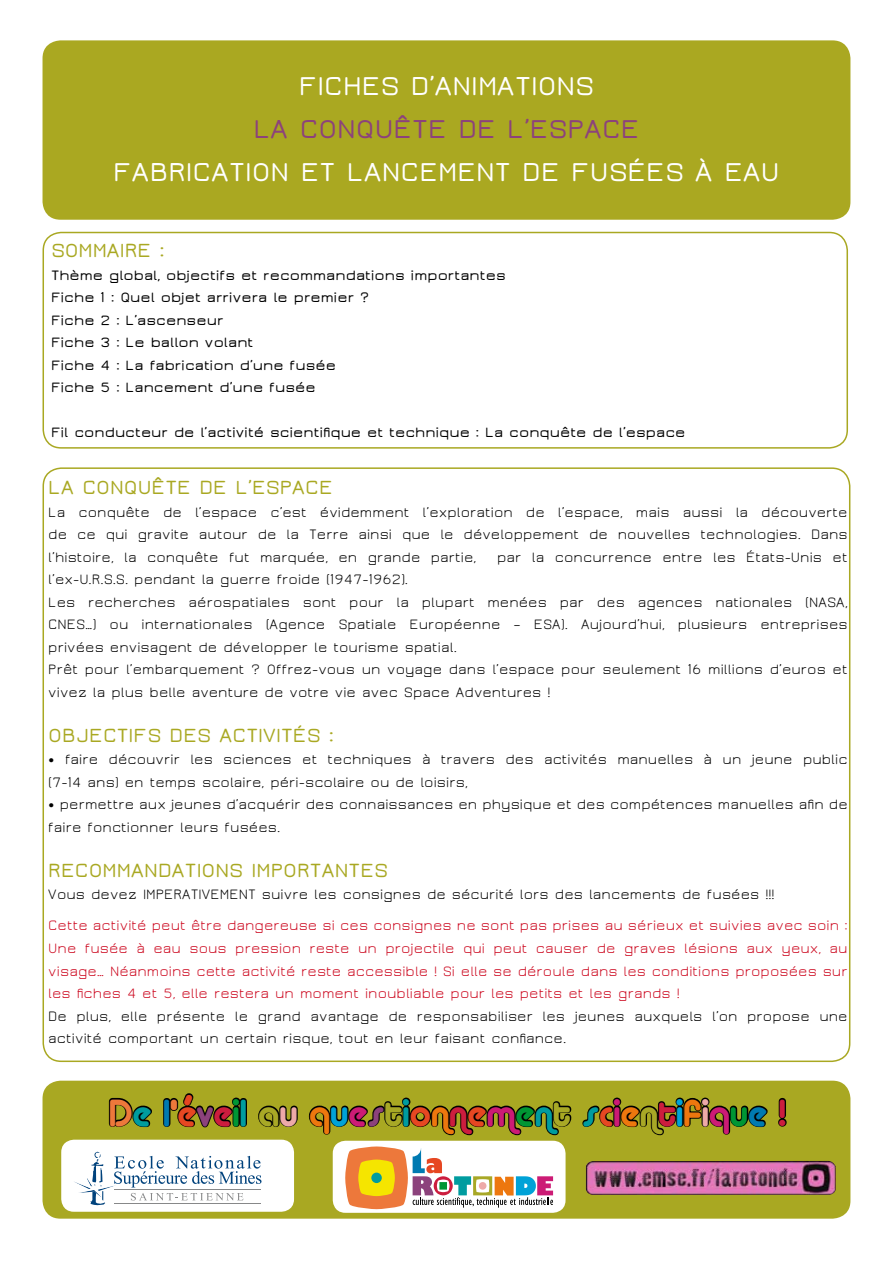
<style>
.page{position:relative;width:893px;height:1263px;background:#fff}
.page>*{position:absolute;margin:0;border:0;box-sizing:border-box;transform-origin:0 0}
.t1{font:37.5px "Alba";color:#009c9f}
.t2{font:600 28.5px "Jura";color:#fff}
.t3{font:600 28.5px "Jura";color:#8c427b}
.t4{font:600 21px "Jura";color:#a9a822}
.t5{font:15px/22.5px "Jura";color:#000}
.t6{font:15px/22.5px "Jura";color:#cc071e;text-align:justify}
.t7{font:600 15px/22.5px "Jura";letter-spacing:-.005em;color:#000}
.s1{color:#ed783b}
.s2{color:#007ab1}
.s3{color:#e64722}
.s4{color:#8c427c}
.s5{color:#cc1d3e}
.s6{color:#009634}
.s7{color:#a8a826}
.s8{color:#eda9a8}
.s9{color:#ed770e}
.s10{color:#00a2d7}
.s11{color:#cc1b75}
</style>
<div class="page">
<div style="left:43px;top:1081px;width:807px;height:138px;background:#a9a822;border-radius:18px"></div>
<div style="left:333px;top:1141px;width:233px;height:72px;background:#fff;border-radius:13px"></div>
<div style="left:43px;top:232px;width:805px;height:217px;border:2px solid #a9a822;border-radius:18px"></div>
<div style="left:43px;top:40px;width:807px;height:180px;background:#aaa821;border-radius:18px"></div>
<svg style="left:108px;top:1097px;width:44px;height:30px"></svg>
<svg style="left:163px;top:1093px;width:84px;height:35px"></svg>
<svg style="left:258px;top:1105px;width:40px;height:22px"></svg>
<svg style="left:308px;top:1097px;width:264px;height:39px"></svg>
<svg style="left:582px;top:1097px;width:186px;height:39px"></svg>
<svg style="left:778px;top:1098px;width:9px;height:29px"></svg>
<svg style="left:345px;top:1146px;width:208px;height:63px"></svg>
<div style="left:61px;top:1140px;width:233px;height:72px;background:#fff;border-radius:13px"></div>
<svg style="left:74px;top:1152px;width:187px;height:54px"></svg>
<hr style="left:114px;top:1189px;width:147px;height:1px;background:#878889">
<hr style="left:114px;top:1203px;width:147px;height:1px;background:#878889">
<img style="left:586px;top:1161px;width:250px;height:34px">
<h2 class="t2" style="left:299px;top:72px;width:297px">FICHES d’animations</h2>
<h2 class="t3" style="left:253px;top:115px;width:388px">LA CONQUêTE DE L’espace</h2>
<h2 class="t2" style="left:113px;top:157px;width:663px">fabrication et lancement de fusées à eau</h2>
<h3 class="t4" style="left:51px;top:240px;width:115px">sommaire :</h3>
<p class="t7" style="left:51px;top:264px;width:456px">Thème global, objectifs et recommandations importantes Fiche 1 : Quel objet arrivera le premier ?<br>Fiche 2 : L’ascenseur<br>Fiche 3 : Le ballon volant<br>Fiche 4 : La fabrication d’une fusée<br>Fiche 5 : Lancement d’une fusée</p>
<p class="t7" style="left:51px;top:421px;width:636px">Fil conducteur de l’activité scientifique et technique : La conquête de l’espace</p>
<h3 class="t4" style="left:48px;top:477px;width:218px">LA CONQUÊTE DE L’ESPA</h3>
<h3 class="t4" style="left:305px;top:477px;width:26px">CE</h3>
<p class="t5" style="left:48px;top:501px;width:801px;text-align:justify">La conquête de l’espace c’est évidemment l’exploration de l’espace, mais aussi la découverte de ce qui gravite autour de la Terre ainsi que le développement de nouvelles technologies. Dans l’histoire, la conquête fut marquée, en grande partie,</p>
<p class="t5" style="left:497px;top:546px;width:352px">par la concurrence entre les États-Unis et</p>
<p class="t5" style="left:48px;top:568px;width:801px">l’ex-U.R.S.S. pendant la guerre froide (1947-1962).<br>Les recherches aérospatiales sont pour la plupart menées par des agences nationales (NASA, CNES…) ou internationales (Agence Spatiale Européenne – ESA). Aujourd’hui, plusieurs entreprises privées envisagent de développer le tourisme spatial.<br>Prêt pour l’embarquement ? Offrez-vous un voyage dans l’espace pour seulement 16 millions d’euros et vivez la plus belle aventure de votre vie avec Space Adventures !</p>
<h3 class="t4" style="left:48px;top:725px;width:287px">OBJECTIFS DEs ACTIVITÉs :</h3>
<p class="t5" style="left:48px;top:748px;width:801px">• faire découvrir les sciences et techniques à travers des activités manuelles à un jeune public (7-14 ans) en temps scolaire, péri-scolaire ou de loisirs,</p>
<p class="t5" style="left:48px;top:793px;width:801px">• permettre aux jeunes d’acquérir des connaissances en physique et des compétences manuelles afin de faire fonctionner leurs fusées.</p>
<h3 class="t4" style="left:48px;top:860px;width:341px">recommandations importantes</h3>
<p class="t5" style="left:48px;top:883px;width:728px">Vous devez IMPERATIVEMENT suivre les consignes de sécurité lors des lancements de fusées !!!</p>
<p class="t6" style="left:48px;top:914px;width:801px">Cette activité peut être dangereuse si ces consignes ne sont pas prises au sérieux et suivies avec soin :<br>Une fusée à eau sous pression reste un projectile qui peut causer de graves lésions aux yeux, au visage… Néanmoins cette activité reste accessible ! Si elle se déroule dans les conditions proposées sur les fiches 4 et 5, elle restera un moment inoubliable pour les petits et les grands !</p>
<p class="t5" style="left:48px;top:1004px;width:801px">De plus, elle présente le grand avantage de responsabiliser les jeunes auxquels l’on propose une activité comportant un certain risque, tout en leur faisant confiance.</p>
<h1 class="t1" style="left:108px;top:1090px;width:678px"><span class="s1">D</span>e <span class="s2">l</span><span class="s1">’</span><span class="s3">é</span><span class="s4">v</span><span class="s5">e</span><span class="s6">i</span>l <span class="s7">a</span><span class="s8">u</span> <span class="s9">q</span><span class="s10">u</span><span class="s11">e</span><span class="s4">s</span><span class="s7">t</span>i<span class="s3">o</span><span class="s9">n</span><span class="s5">n</span><span class="s3">e</span><span class="s11">m</span><span class="s6">e</span>n<span class="s7">t</span> s<span class="s3">c</span><span class="s11">i</span><span class="s9">e</span><span class="s7">n</span><span class="s5">t</span><span class="s10">i</span><span class="s9">f</span><span class="s8">i</span><span class="s11">q</span><span class="s6">u</span><span class="s2">e</span> <span class="s5">!</span></h1>
</div>
